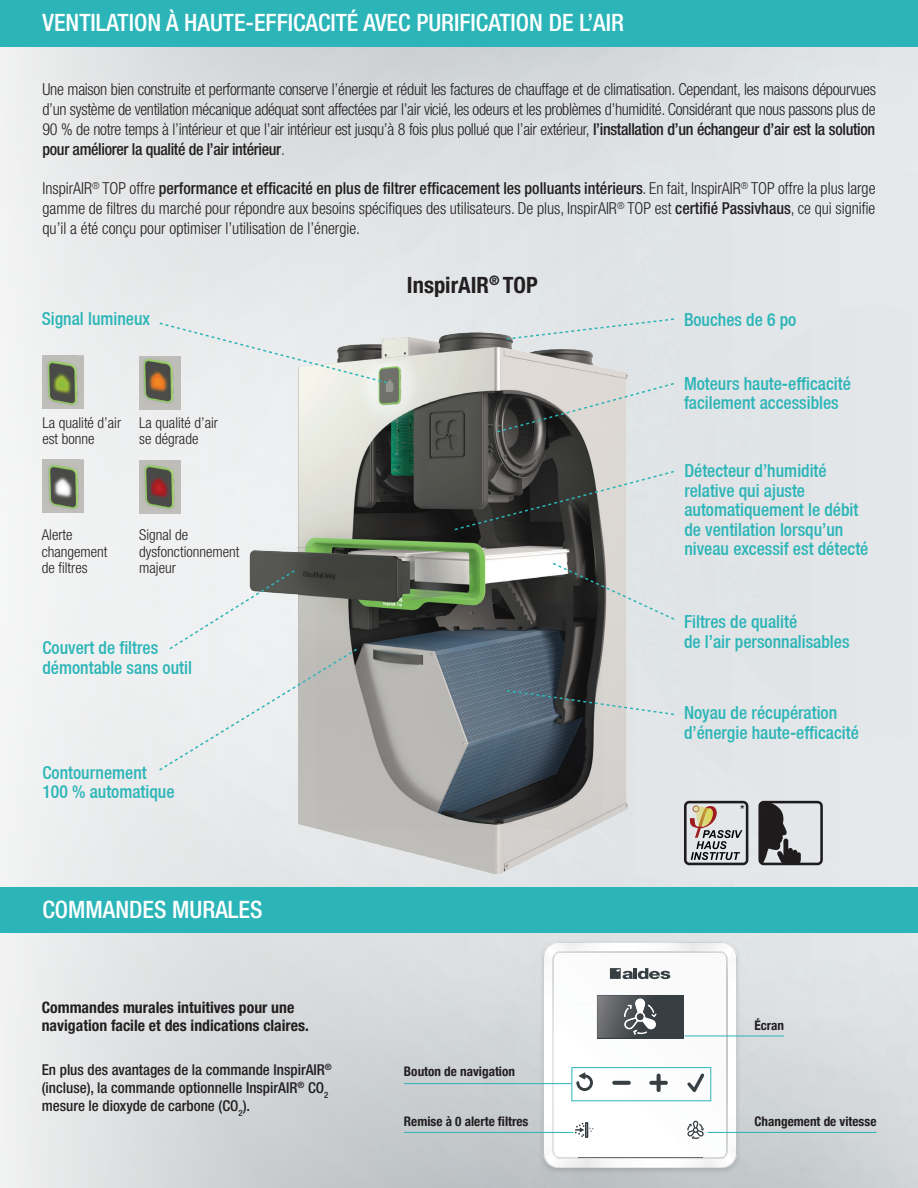
<style>
.page{position:relative;width:918px;height:1188px;background:#fff}
.page>*{position:absolute;margin:0;border:0;box-sizing:border-box;transform-origin:0 0}
.t1{font:500 condensed 24px "Helvetica Neue LT Std";color:#fff}
.t2{font:700 condensed 22.5px "Helvetica Neue LT Std";color:#231f20}
.t3{font:500 condensed 18px/19.5px "Helvetica Neue";color:#2cb5b8}
.Spec_Body{font:300 condensed 16.5px/19.8px "Helvetica Neue LT Std";letter-spacing:-.01em;color:#231f20;text-align:justify}
.t4{font:700 condensed 15.75px/18px "Helvetica Neue LT Std";color:#231f20}
.t5{font:500 condensed 15px/18px "Helvetica Neue LT Std";color:#231f20}
.t6{font:300 condensed 15px/16.5px "Helvetica Neue LT Std";color:#231f20}
.Paragraphe_Commun{font:700 condensed 13.2px "Helvetica Neue";color:#231f20}
.t7{font:condensed 12.9px "Helvetica Neue LT Std";color:#231f20}
.s1{font-weight:500}
</style>
<div class="page">
<div style="left:0;top:0;width:918px;height:47px;background:#2cb5b8"></div>
<img style="left:42px;top:356px;width:41px;height:52px">
<img style="left:42px;top:460px;width:41px;height:53px">
<img style="left:139px;top:356px;width:41px;height:53px">
<img style="left:241px;top:310px;width:401px;height:577px">
<img style="left:139px;top:460px;width:41px;height:53px">
<svg style="left:158px;top:321px;width:231px;height:63px"></svg>
<svg style="left:158px;top:569px;width:201px;height:203px"></svg>
<svg style="left:505px;top:317px;width:171px;height:24px"></svg>
<svg style="left:495px;top:382px;width:181px;height:52px"></svg>
<svg style="left:551px;top:561px;width:125px;height:60px"></svg>
<svg style="left:505px;top:689px;width:171px;height:27px"></svg>
<div style="left:0;top:887px;width:918px;height:46px;background:#2cb5b8"></div>
<svg style="left:758px;top:801px;width:65px;height:64px"></svg>
<svg style="left:684px;top:801px;width:64px;height:64px"></svg>
<img style="left:699px;top:808px;width:13px;height:19px">
<div style="left:539px;top:940px;width:202px;height:234px;background:#231f20;opacity:.15"></div>
<svg style="left:544px;top:942px;width:193px;height:226px"></svg>
<img style="left:597px;top:995px;width:56px;height:43px">
<img style="left:624px;top:999px;width:22px;height:6px">
<img style="left:624px;top:1005px;width:26px;height:30px">
<hr style="left:404px;top:1132px;width:169px;height:1px;background:#2cb5b8">
<hr style="left:708px;top:1132px;width:168px;height:1px;background:#2cb5b8">
<hr style="left:685px;top:1036px;width:99px;height:1px;background:#2cb5b8">
<hr style="left:404px;top:1083px;width:168px;height:1px;background:#2cb5b8">
<div style="left:572px;top:1067px;width:139px;height:34px;border:1px solid #2cb5b8"></div>
<svg style="left:453px;top:470px;width:223px;height:61px"></svg>
<p class="t1" style="left:43px;top:9px;width:583px">VENTILATION À HAUTE-EFFICACITÉ AVEC PURIFICATION DE L’AIR</p>
<p class="Spec_Body" style="left:43px;top:79px;width:835px">Une maison bien construite et performante conserve l’énergie et réduit les factures de chauffage et de climatisation. Cependant, les maisons dépourvues d’un système de ventilation mécanique adéquat sont affectées par l’air vicié, les odeurs et les problèmes d’humidité. Considérant que nous passons plus de 90 % de notre temps à l’intérieur et que l’air intérieur est jusqu’à 8 fois plus pollué que l’air extérieur, <span class="s1">l’installation d’un échangeur d’air est la solution pour améliorer la qualité de l’air intérieur</span>.</p>
<p class="Spec_Body" style="left:43px;top:178px;width:835px">InspirAIR<sup>®</sup> TOP offre <span class="s1">performance et efficacité en plus de filtrer efficacement les polluants intérieurs</span>. En fait, InspirAIR<sup>®</sup> TOP offre la plus large gamme de filtres du marché pour répondre aux besoins spécifiques des utilisateurs. De plus, InspirAIR<sup>®</sup> TOP est <span class="s1">certifié Passivhaus</span>, ce qui signifie qu’il a été conçu pour optimiser l’utilisation de l’énergie.</p>
<p class="t3" style="left:42px;top:308px;width:110px">Signal lumineux</p>
<p class="t6" style="left:42px;top:414px;width:80px">La qualité d’air est bonne</p>
<p class="t6" style="left:139px;top:414px;width:80px">La qualité d’air se dégrade</p>
<p class="t6" style="left:42px;top:527px;width:67px">Alerte changement de filtres</p>
<p class="t6" style="left:139px;top:527px;width:102px">Signal de dysfonctionnement majeur</p>
<p class="t3" style="left:42px;top:638px;width:151px">Couvert de filtres démontable sans outil</p>
<p class="t3" style="left:42px;top:763px;width:134px">Contournement<br>100 % automatique</p>
<p class="t1" style="left:43px;top:895px;width:222px">COMMANDES MURALES</p>
<p class="t4" style="left:42px;top:998px;width:269px">Commandes murales intuitives pour une navigation facile et des indications claires.</p>
<p class="t5" style="left:42px;top:1061px;width:292px">En plus des avantages de la commande InspirAIR<sup>® </sup>(incluse), la commande optionnelle InspirAIR<sup>®</sup> CO<sub>2 </sub>mesure le dioxyde de carbone (CO<sub>2</sub>).</p>
<p class="t2" style="left:407px;top:271px;width:132px">InspirAIR<sup>®</sup> TOP</p>
<p class="Paragraphe_Commun" style="left:404px;top:1061px;width:113px">Bouton de navigation</p>
<p class="t3" style="left:684px;top:309px;width:114px">Bouches de 6 po</p>
<p class="t3" style="left:684px;top:374px;width:168px">Moteurs haute-efficacité facilement accessibles</p>
<p class="t3" style="left:684px;top:461px;width:186px">Détecteur d’humidité relative qui ajuste automatiquement le débit de ventilation lorsqu’un niveau excessif est détecté</p>
<p class="t3" style="left:684px;top:612px;width:167px">Filtres de qualité<br>de l’air personnalisables</p>
<p class="t3" style="left:684px;top:703px;width:176px">Noyau de récupération d’énergie haute-efficacité</p>
<p class="t7" style="left:740px;top:802px;width:6px">*</p>
<p class="Paragraphe_Commun" style="left:754px;top:1014px;width:31px">Écran</p>
<p class="Paragraphe_Commun" style="left:404px;top:1110px;width:126px">Remise à 0 alerte filtres</p>
<p class="Paragraphe_Commun" style="left:755px;top:1110px;width:123px">Changement de vitesse</p>
</div>
